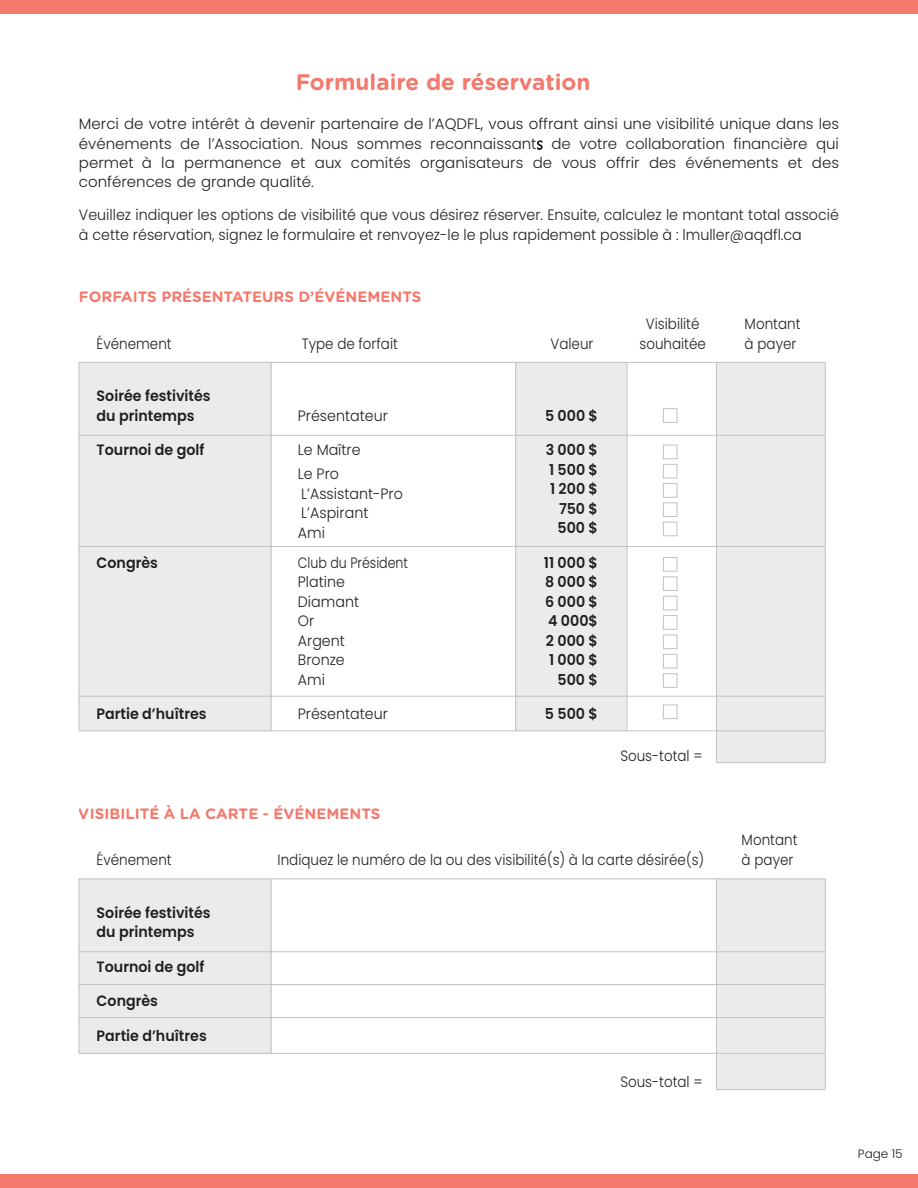
<style>
.page{position:relative;width:918px;height:1188px;background:#fff}
.page>*{position:absolute;margin:0;border:0;box-sizing:border-box;transform-origin:0 0}
.t1{font:700 22.5px "Gotham Rounded";color:#f3796d}
.t2{font:300 15px/19.5px "Poppins";color:#231f20;scale:.95 1}
.t3{font:300 15px/20.2px "Poppins";color:#231f20}
.t4{font:600 15px/19.5px "Poppins";color:#231f20;scale:.95 1}
.t5{font:300 15px/19.5px "Poppins";color:#231f20;scale:.9 1}
.t6{font:700 15px "Gotham Rounded";color:#f3796d}
.t7{font:300 15px "Poppins";color:#231f20;scale:.84 1}
.t8{font:300 12px "Poppins";color:#231f20}
.s1{font-family:"Microsoft Ya Hei UI Light";font-weight:400}
</style>
<div class="page">
<div style="left:79px;top:362px;width:192px;height:369px;background:#ebebec"></div>
<div style="left:716px;top:362px;width:109px;height:401px;background:#ebebec"></div>
<div style="left:516px;top:362px;width:111px;height:369px;background:#ebebec"></div>
<hr style="left:79px;top:362px;width:746px;height:1px;background:#c0c2c4">
<hr style="left:79px;top:435px;width:746px;height:1px;background:#c0c2c4">
<hr style="left:79px;top:546px;width:746px;height:1px;background:#c0c2c4">
<hr style="left:79px;top:696px;width:746px;height:1px;background:#c0c2c4">
<hr style="left:79px;top:730px;width:746px;height:1px;background:#c0c2c4">
<hr style="left:79px;top:362px;width:1px;height:369px;background:#c0c2c4">
<hr style="left:271px;top:362px;width:1px;height:369px;background:#c0c2c4">
<hr style="left:716px;top:362px;width:1px;height:401px;background:#c0c2c4">
<hr style="left:627px;top:362px;width:1px;height:369px;background:#c0c2c4">
<hr style="left:515px;top:362px;width:1px;height:369px;background:#c0c2c4">
<hr style="left:825px;top:362px;width:1px;height:401px;background:#c0c2c4">
<div style="left:0;top:1174px;width:918px;height:14px;background:#f3796d"></div>
<div style="left:0;top:0;width:918px;height:14px;background:#f3796d"></div>
<div style="left:663px;top:408px;width:14px;height:15px;border:1px solid #c0c2c4"></div>
<div style="left:663px;top:445px;width:14px;height:14px;border:1px solid #c0c2c4"></div>
<div style="left:663px;top:464px;width:14px;height:14px;border:1px solid #c0c2c4"></div>
<div style="left:663px;top:483px;width:14px;height:15px;border:1px solid #c0c2c4"></div>
<div style="left:663px;top:502px;width:14px;height:15px;border:1px solid #c0c2c4"></div>
<div style="left:663px;top:522px;width:14px;height:14px;border:1px solid #c0c2c4"></div>
<div style="left:663px;top:557px;width:14px;height:15px;border:1px solid #c0c2c4"></div>
<div style="left:663px;top:576px;width:14px;height:15px;border:1px solid #c0c2c4"></div>
<div style="left:663px;top:596px;width:14px;height:14px;border:1px solid #c0c2c4"></div>
<div style="left:663px;top:615px;width:14px;height:15px;border:1px solid #c0c2c4"></div>
<div style="left:663px;top:635px;width:14px;height:14px;border:1px solid #c0c2c4"></div>
<div style="left:663px;top:654px;width:14px;height:14px;border:1px solid #c0c2c4"></div>
<div style="left:663px;top:673px;width:14px;height:15px;border:1px solid #c0c2c4"></div>
<div style="left:663px;top:705px;width:14px;height:14px;border:1px solid #c0c2c4"></div>
<div style="left:79px;top:879px;width:192px;height:174px;background:#ebebec"></div>
<div style="left:716px;top:879px;width:109px;height:211px;background:#ebebec"></div>
<hr style="left:79px;top:878px;width:746px;height:1px;background:#c0c2c4">
<hr style="left:79px;top:951px;width:746px;height:1px;background:#c0c2c4">
<hr style="left:79px;top:984px;width:746px;height:1px;background:#c0c2c4">
<hr style="left:79px;top:1017px;width:746px;height:1px;background:#c0c2c4">
<hr style="left:79px;top:1053px;width:746px;height:1px;background:#c0c2c4">
<hr style="left:79px;top:879px;width:1px;height:174px;background:#c0c2c4">
<hr style="left:271px;top:879px;width:1px;height:174px;background:#c0c2c4">
<hr style="left:716px;top:879px;width:1px;height:211px;background:#c0c2c4">
<hr style="left:825px;top:879px;width:1px;height:211px;background:#c0c2c4">
<hr style="left:716px;top:762px;width:109px;height:1px;background:#c0c2c4">
<hr style="left:716px;top:1089px;width:109px;height:1px;background:#c0c2c4">
<h1 class="t1" style="left:295px;top:66px;width:297px">Formulaire de réservation</h1>
<p class="t3" style="left:79px;top:114px;width:762px">Merci de votre intérêt à devenir partenaire de l’AQDFL, vous offrant ainsi une visibilité unique dans les événements de l’Association. Nous sommes reconnaissant<span class="s1">s</span> de votre collaboration financière qui</p>
<p class="t3" style="left:79px;top:153px;width:762px;line-height:19.5px">permet à la permanence et aux comités organisateurs de vous offrir des événements et des conférences de grande qualité.</p>
<p class="t2" style="left:79px;top:206px;width:802px">Veuillez indiquer les options de visibilité que vous désirez réserver. Ensuite, calculez le montant total associé à cette réservation, signez le formulaire et renvoyez-le le plus rapidement possible à : lmuller@aqdfl.ca</p>
<p class="t6" style="left:79px;top:286px;width:344px">FORFAITS PRÉSENTATEURS D’ÉVÉNEMENTS</p>
<p class="t5" style="left:97px;top:334px;width:85px">Événement</p>
<p class="t5" style="left:302px;top:334px;width:108px">Type de forfait</p>
<p class="t5" style="left:551px;top:334px;width:49px">Valeur</p>
<p class="t4" style="left:97px;top:386px;width:122px">Soirée festivités du printemps</p>
<p class="t2" style="left:298px;top:406px;width:96px">Présentateur</p>
<p class="t4" style="left:545px;top:406px;width:57px">5 000 $</p>
<p class="t4" style="left:97px;top:440px;width:115px">Tournoi de golf</p>
<p class="t4" style="left:546px;top:440px;width:57px;text-align:right">3 000 $<br>1 500 $<br>1 200 $<br>750 $</p>
<p class="t2" style="left:298px;top:438px;width:68px;line-height:24px">Le Maître<br>Le Pro</p>
<p class="t2" style="left:298px;top:484px;width:112px">L’Assistant-Pro<br>L’Aspirant<br>Ami</p>
<p class="t4" style="left:558px;top:518px;width:44px">500 $</p>
<p class="t4" style="left:97px;top:553px;width:66px">Congrès</p>
<p class="t7" style="left:298px;top:554px;width:133px">Club du Président</p>
<p class="t4" style="left:544px;top:553px;width:58px">11 000 $</p>
<p class="t2" style="left:298px;top:572px;width:51px">Platine</p>
<p class="t4" style="left:545px;top:572px;width:57px">8 000 $</p>
<p class="t2" style="left:298px;top:592px;width:66px">Diamant</p>
<p class="t4" style="left:545px;top:592px;width:57px">6 000 $</p>
<p class="t2" style="left:298px;top:611px;width:19px">Or</p>
<p class="t4" style="left:548px;top:611px;width:54px">4 000$</p>
<p class="t2" style="left:298px;top:631px;width:51px">Argent</p>
<p class="t4" style="left:546px;top:631px;width:56px">2 000 $</p>
<p class="t2" style="left:298px;top:650px;width:51px">Bronze</p>
<p class="t4" style="left:549px;top:650px;width:53px">1 000 $</p>
<p class="t2" style="left:298px;top:670px;width:30px">Ami</p>
<p class="t4" style="left:558px;top:670px;width:44px">500 $</p>
<p class="t4" style="left:97px;top:704px;width:117px">Partie d’huîtres</p>
<p class="t2" style="left:298px;top:704px;width:96px">Présentateur</p>
<p class="t4" style="left:545px;top:704px;width:57px">5 500 $</p>
<p class="t6" style="left:79px;top:803px;width:303px">VISIBILITÉ À LA CARTE - ÉVÉNEMENTS</p>
<p class="t5" style="left:639px;top:314px;width:75px;text-align:center">Visibilité souhaitée</p>
<p class="t5" style="left:745px;top:314px;width:64px">Montant à payer</p>
<p class="t5" style="left:620px;top:746px;width:93px">Sous-total =</p>
<p class="t5" style="left:97px;top:850px;width:85px">Événement</p>
<p class="t5" style="left:278px;top:850px;width:476px">Indiquez le numéro de la ou des visibilité(s) à la carte désirée(s)</p>
<p class="t4" style="left:97px;top:903px;width:122px">Soirée festivités du printemps</p>
<p class="t4" style="left:97px;top:957px;width:115px">Tournoi de golf</p>
<p class="t4" style="left:97px;top:991px;width:66px">Congrès</p>
<p class="t4" style="left:97px;top:1026px;width:117px">Partie d’huîtres</p>
<p class="t5" style="left:620px;top:1073px;width:93px">Sous-total =</p>
<p class="t5" style="left:742px;top:830px;width:64px">Montant à payer</p>
<p class="t8" style="left:858px;top:1147px;width:46px">Page 15</p>
</div>
